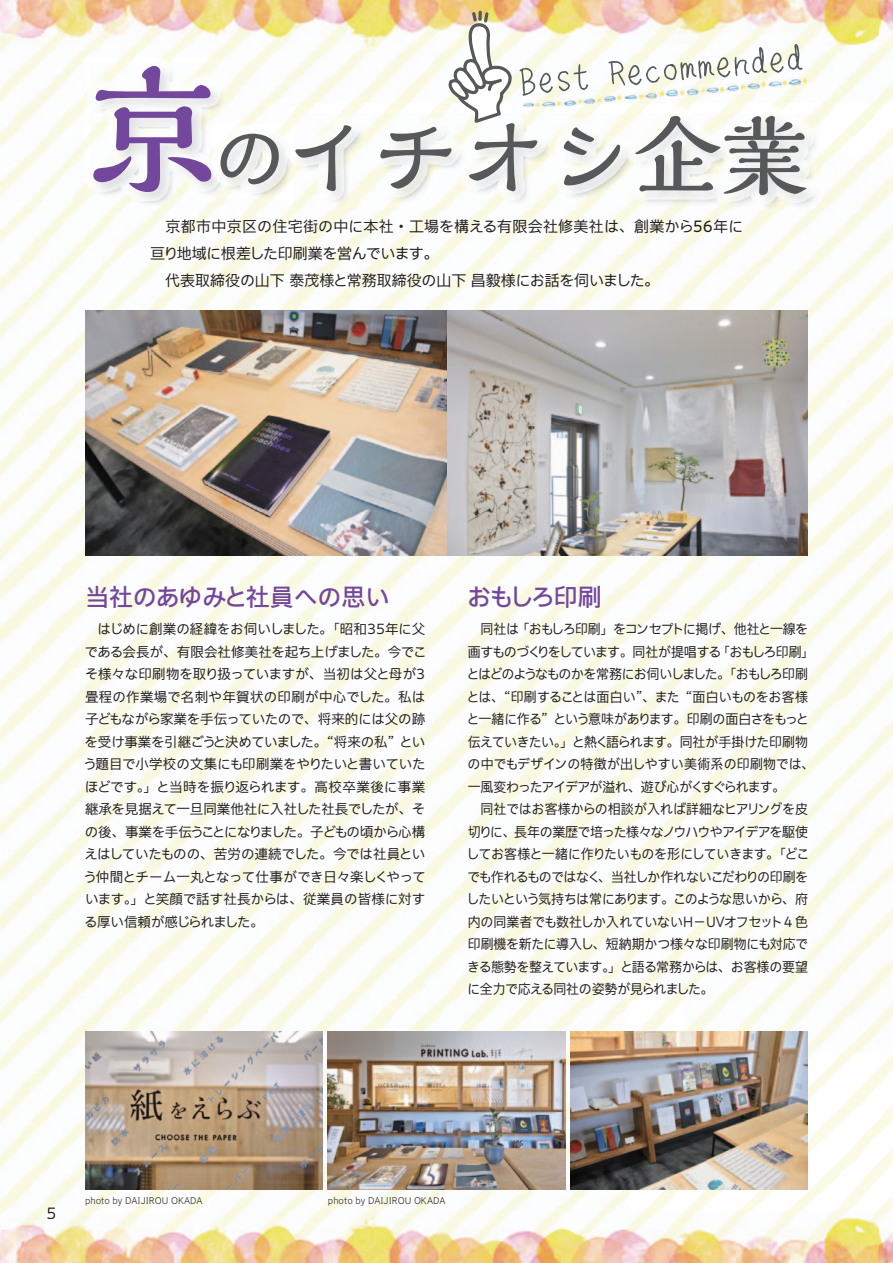
<style>
.page{position:relative;width:893px;height:1263px;background:#fff}
.page>*{position:absolute;margin:0;border:0;box-sizing:border-box;transform-origin:0 0}
.t1{font:87.15px "Kaimin Tu Std Bold 90 msp RKSJ H";color:#57585a}
.t2{font:24px "Iwa UCDA Goth Std Md 90 msp RKSJ H";letter-spacing:-.02em;color:#73479c}
.t3{font:15px/27px "Iwa UCDA Goth Std Th 90 msp RKSJ H";color:#231f20}
.t4{font:15px "Iwa UCDA Goth Std R2 90 msp RKSJ H";color:#211d18}
.t5{font:13.5px/22.5px "Iwa UCDA Goth Std R2 90 msp RKSJ H";letter-spacing:-.04em;color:#231f20;scale:.96 1}
.t6{font:13.5px/22.5px "Iwa UCDA Goth Std R2 90 msp RKSJ H";letter-spacing:-.04em;color:#231f20;text-align:justify}
.t7{font:9px "Iwa UCDA Goth Std Lt 90 msp RKSJ H";color:#231f20}
.s1{font-size:136.65px;color:#73479c}
.s2{font-size:78.45px}
</style>
<div class="page">
<img style="left:0;top:52px;width:50px;height:1159px">
<img style="left:50px;top:52px;width:843px;height:51px">
<img style="left:50px;top:103px;width:53px;height:1108px">
<img style="left:209px;top:103px;width:105px;height:898px">
<img style="left:314px;top:103px;width:579px;height:53px">
<img style="left:103px;top:207px;width:106px;height:1004px">
<img style="left:788px;top:156px;width:105px;height:1055px">
<img style="left:682px;top:210px;width:106px;height:1001px">
<img style="left:208px;top:1001px;width:475px;height:210px">
<img style="left:588px;top:76px;width:220px;height:31px">
<img style="left:85px;top:310px;width:723px;height:246px">
<img style="left:90px;top:63px;width:136px;height:144px">
<img style="left:84px;top:57px;width:137px;height:144px">
<img style="left:90px;top:63px;width:131px;height:138px">
<img style="left:93px;top:66px;width:118px;height:126px">
<img style="left:226px;top:125px;width:60px;height:74px">
<svg style="left:218px;top:193px;width:8px;height:6px"></svg>
<svg style="left:221px;top:125px;width:5px;height:5px"></svg>
<img style="left:212px;top:125px;width:9px;height:68px">
<img style="left:218px;top:130px;width:8px;height:63px">
<img style="left:293px;top:113px;width:528px;height:97px">
<img style="left:286px;top:107px;width:530px;height:23px">
<img style="left:286px;top:130px;width:7px;height:69px">
<img style="left:286px;top:130px;width:2px;height:63px">
<img style="left:293px;top:113px;width:523px;height:91px">
<img style="left:0;top:0;width:893px;height:52px">
<img style="left:0;top:1211px;width:879px;height:52px">
<svg style="left:48px;top:1207px;width:7px;height:12px"></svg>
<img style="left:879px;top:1211px;width:14px;height:52px">
<svg style="left:446px;top:12px;width:142px;height:111px"></svg>
<svg style="left:608px;top:44px;width:194px;height:42px"></svg>
<img style="left:328px;top:1031px;width:237px;height:158px">
<img style="left:85px;top:1031px;width:237px;height:158px">
<img style="left:571px;top:1031px;width:237px;height:158px">
<h1 class="t1" style="left:85px;top:122px;width:724px"><span class="s1">京</span><span class="s2">の</span>イチオシ企業</h1>
<p class="t3" style="left:150px;top:215px;width:595px">　京都市中京区の住宅街の中に本社・工場を構える有限会社修美社は、創業から56年に亘り地域に根差した印刷業を営んでいます。<br>　代表取締役の山下 泰茂様と常務取締役の山下 昌毅様にお話を伺いました。</p>
<h2 class="t2" style="left:85px;top:588px;width:306px">当社のあゆみと社員への思い</h2>
<p class="t6" style="left:84px;top:620px;width:345px;text-indent:14px">はじめに創業の経緯をお伺いしました。「昭和35年に父である会長が、有限会社修美社を起ち上げました。今でこそ様々な印刷物を取り扱っていますが、当初は父と母が3畳程の作業場で名刺や年賀状の印刷が中心でした。私は子どもながら家業を手伝っていたので、将来的には父の跡を受け事業を引継ごうと決めていました。“将来の私”という題目で小学校の文集にも印刷業をやりたいと書いていたほどです。」と当時を振り返られます。高校卒業後に事業継承を見据えて一旦同業他社に入社した社長でしたが、その後、事業を手伝うことになりました。子どもの頃から心構えはしていたものの、苦労の連続でした。今では社員という仲間とチーム一丸となって仕事ができ日々楽しくやっています。」と笑顔で話す社長からは、従業員の皆様に対する厚い信頼が感じられました。</p>
<h2 class="t2" style="left:467px;top:588px;width:136px">おもしろ印刷</h2>
<p class="t5" style="left:466px;top:620px;width:364px;text-indent:14px">同社は「おもしろ印刷」をコンセプトに掲げ、他社と一線を画すものづくりをしています。同社が提唱する「おもしろ印刷」とはどのようなものかを常務にお伺いしました。「おもしろ印刷とは、“印刷することは面白い”、また“面白いものをお客様と一緒に作る”という意味があります。印刷の面白さをもっと伝えていきたい。」と熱く語られます。同社が手掛けた印刷物の中でもデザインの特徴が出しやすい美術系の印刷物では、一風変わったアイデアが溢れ、遊び心がくすぐられます。</p>
<p class="t5" style="left:467px;top:800px;width:359px;text-align:justify;text-indent:14px">同社ではお客様からの相談が入れば詳細なヒアリングを皮切りに、長年の業歴で培った様々なノウハウやアイデアを駆使してお客様と一緒に作りたいものを形にしていきます。「どこでも作れるものではなく、当社しか作れないこだわりの印刷をしたいという気持ちは常にあります。このような思いから、府内の同業者でも数社しか入れていないH－UVオフセット４色印刷機を新たに導入し、短納期かつ様々な印刷物にも対応できる態勢を整えています。」と語る常務からは、お客様の要望に全力で応える同社の姿勢が見られました。</p>
<p class="t4" style="left:47px;top:1207px;width:11px">5</p>
<p class="t7" style="left:85px;top:1197px;width:119px">photo by DAIJIROU OKADA</p>
<p class="t7" style="left:328px;top:1197px;width:119px">photo by DAIJIROU OKADA</p>
</div>
